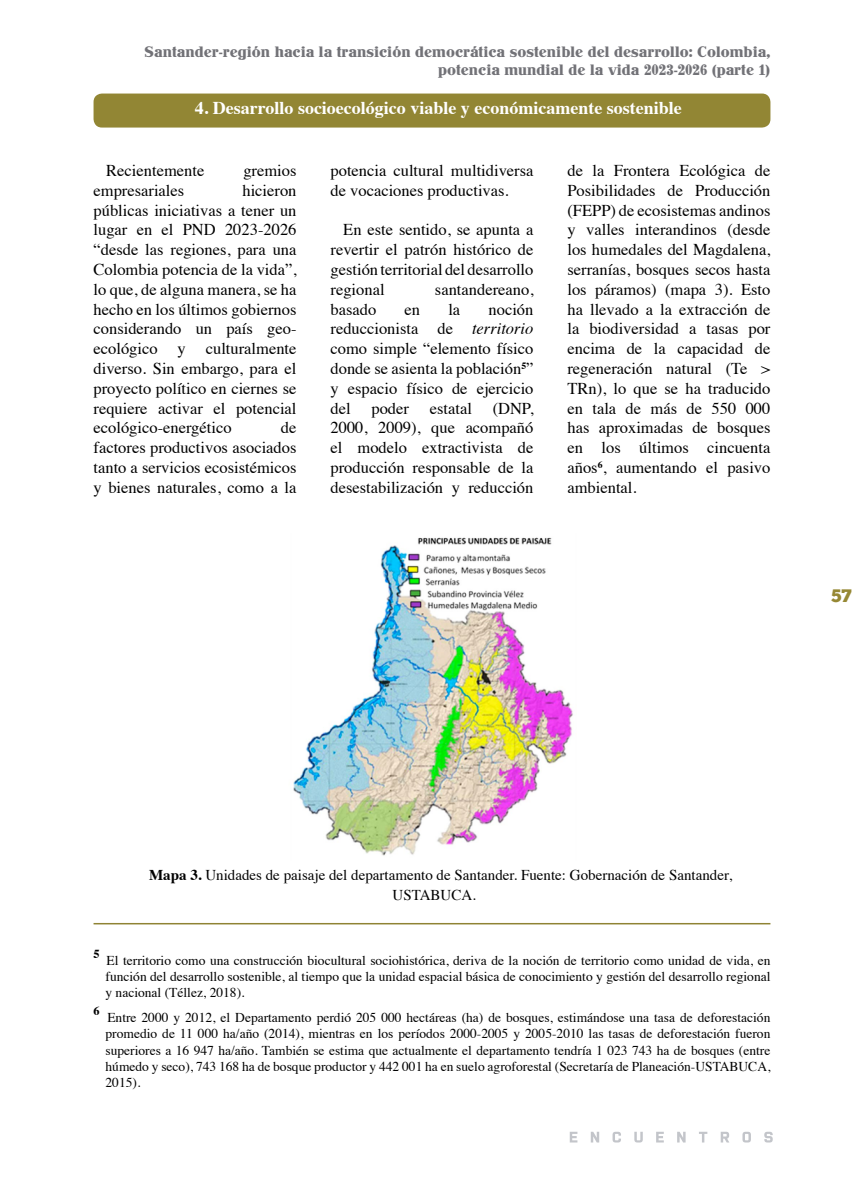
<style>
.page{position:relative;width:864px;height:1188px;background:#fff}
.page>*{position:absolute;margin:0;border:0;box-sizing:border-box;transform-origin:0 0}
.t1{font:700 18px "Times";color:#fff}
.t2{font:18px "Chunk Five Ex";color:#968834}
.t3{font:16.5px/19.8px "Times";color:#000;text-align:justify}
.t4{font:500 15px/18px "John Hancock CP";color:#727277;text-align:right}
.t5{font:15px/19.8px "Times";color:#000}
.t6{font:13.5px/16.2px "Times";color:#000;text-align:justify}
.t7{font:700 12.3px "Times";color:#000}
.s1{font-style:italic}
.s2{font-weight:700}
</style>
<div class="page">
<svg style="left:570px;top:1132px;width:7px;height:11px"></svg>
<svg style="left:591px;top:1132px;width:8px;height:11px"></svg>
<svg style="left:613px;top:1132px;width:8px;height:11px"></svg>
<svg style="left:634px;top:1132px;width:9px;height:11px"></svg>
<svg style="left:656px;top:1132px;width:8px;height:11px"></svg>
<svg style="left:677px;top:1132px;width:9px;height:11px"></svg>
<svg style="left:699px;top:1132px;width:8px;height:11px"></svg>
<svg style="left:721px;top:1132px;width:8px;height:11px"></svg>
<svg style="left:743px;top:1132px;width:8px;height:11px"></svg>
<svg style="left:764px;top:1132px;width:9px;height:11px"></svg>
<div style="left:94px;top:94px;width:676px;height:34px;background:#928634;border-radius:9px"></div>
<hr style="left:94px;top:923px;width:676px;height:1px;background:#8f8334">
<img style="left:293px;top:537px;width:280px;height:319px">
<p class="t4" style="left:145px;top:43px;width:627px">Santander-región hacia la transición democrática sostenible del desarrollo: Colombia, potencia mundial de la vida 2023-2026 (parte 1)</p>
<p class="t1" style="left:195px;top:90px;width:489px">4. Desarrollo socioecológico viable y económicamente sostenible</p>
<p class="t3" style="left:106px;top:159px;width:100px">Recientemente</p>
<p class="t3" style="left:243px;top:159px;width:55px">gremios</p>
<p class="t3" style="left:94px;top:179px;width:92px">empresariales</p>
<p class="t3" style="left:94px;top:179px;width:204px;text-indent:149px">hicieron públicas iniciativas a tener un lugar en el PND 2023-2026 “desde las regiones, para una Colombia potencia de la vida”, lo que, de alguna manera, se ha hecho en los últimos gobiernos considerando un país geo&shy;ecológico y culturalmente diverso. Sin embargo, para el proyecto político en ciernes se requiere activar el potencial ecológico-energético</p>
<p class="t3" style="left:94px;top:417px;width:204px;text-indent:187px">de factores productivos asociados tanto a servicios ecosistémicos y bienes naturales, como a la</p>
<p class="t3" style="left:331px;top:159px;width:204px">potencia cultural multidiversa de vocaciones productivas.</p>
<p class="t3" style="left:331px;top:219px;width:204px;text-indent:13px">En este sentido, se apunta a revertir el patrón histórico de gestión territorial del desarrollo regional</p>
<p class="t3" style="left:435px;top:278px;width:100px">santandereano,</p>
<p class="t3" style="left:331px;top:298px;width:47px">basado</p>
<p class="t3" style="left:405px;top:298px;width:17px">en</p>
<p class="t3" style="left:448px;top:298px;width:13px">la</p>
<p class="t3" style="left:331px;top:298px;width:204px;text-indent:158px">noción reduccionista de <span class="s1">territorio </span>como simple “elemento físico donde se asienta la población<sup>5</sup>” y espacio físico de ejercicio del</p>
<p class="t3" style="left:371px;top:397px;width:39px">poder</p>
<p class="t3" style="left:430px;top:397px;width:44px">estatal</p>
<p class="t3" style="left:331px;top:397px;width:204px;text-indent:162px">(DNP, 2000, 2009), que acompañó el modelo extractivista de producción responsable de la desestabilización y reducción</p>
<p class="t3" style="left:567px;top:159px;width:204px">de la Frontera Ecológica de Posibilidades de Producción (FEPP) de ecosistemas andinos y valles interandinos (desde los humedales del Magdalena, serranías, bosques secos hasta los páramos) (mapa 3). Esto ha llevado a la extracción de la biodiversidad a tasas por encima de la capacidad de regeneración natural (Te &gt; TRn), lo que se ha traducido en tala de más de 550 000 has aproximadas de bosques en los últimos cincuenta años<sup>6</sup>, aumentando el pasivo ambiental.</p>
<p class="t2" style="left:831px;top:582px;width:22px">57</p>
<p class="t5" style="left:393px;top:864px;width:341px;text-indent:-243px"><span class="s2">Mapa 3.</span> Unidades de paisaje del departamento de Santander. Fuente: Gobernación de Santander,<br>USTABUCA.</p>
<p class="t7" style="left:94px;top:942px;width:8px">5</p>
<p class="t6" style="left:106px;top:951px;width:666px">El territorio como una construcción biocultural sociohistórica, deriva de la noción de territorio como unidad de vida, en función del desarrollo sostenible, al tiempo que la unidad espacial básica de conocimiento y gestión del desarrollo regional y nacional (Téllez, 2018).</p>
<p class="t7" style="left:94px;top:999px;width:8px">6</p>
<p class="t6" style="left:106px;top:1008px;width:666px">Entre 2000 y 2012, el Departamento perdió 205 000 hectáreas (ha) de bosques, estimándose una tasa de deforestación promedio de 11 000 ha/año (2014), mientras en los períodos 2000-2005 y 2005-2010 las tasas de deforestación fueron superiores a 16 947 ha/año. También se estima que actualmente el departamento tendría 1 023 743 ha de bosques (entre húmedo y seco), 743 168 ha de bosque productor y 442 001 ha en suelo agroforestal (Secretaría de Planeación-USTABUCA, 2015).</p>
</div>
